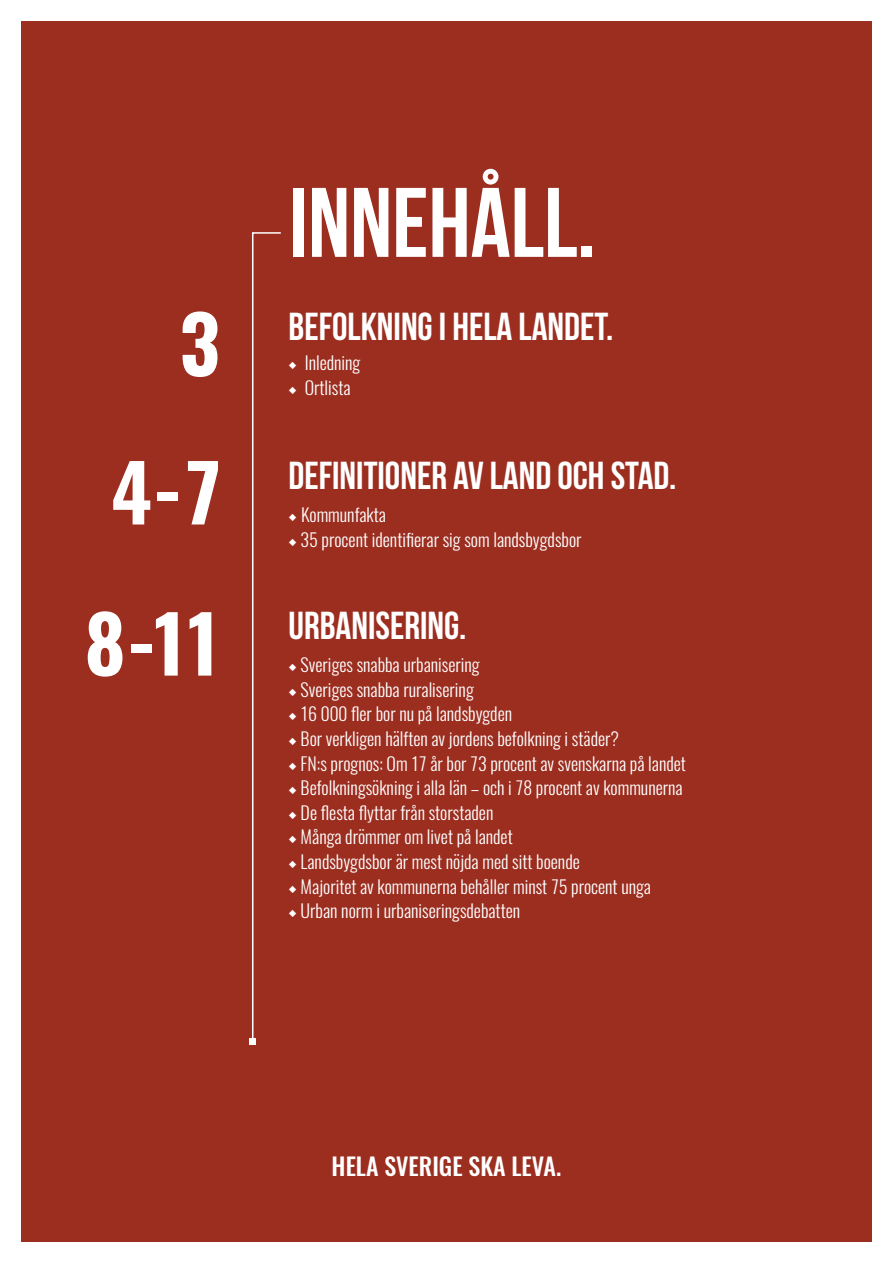
<style>
.page{position:relative;width:893px;height:1263px;background:#fff}
.page>*{position:absolute;margin:0;border:0;box-sizing:border-box;transform-origin:0 0}
.t1{font:700 98.55px "Bebas Neue";color:#fff}
.t2{font:700 78.3px "Oswald";color:#fff}
.t3{font:700 39px "Bebas Neue";color:#fff}
.t4{font:500 24px "Oswald";color:#fff}
.t5{font:300 18px "Oswald";color:#fff}
.s1{font-family:"Minion Pro";font-weight:400}
</style>
<div class="page">
<div style="left:21px;top:21px;width:851px;height:1221px;background:#9c2e20"></div>
<svg style="left:250px;top:232px;width:31px;height:813px"></svg>
<h2 class="t2" style="left:179px;top:303px;width:43px">3</h2>
<h2 class="t2" style="left:111px;top:452px;width:113px">4-7</h2>
<h2 class="t2" style="left:84px;top:603px;width:141px">8-11</h2>
<h1 class="t1" style="left:289px;top:169px;width:308px">INNEHÅLL.</h1>
<h3 class="t3" style="left:288px;top:305px;width:326px">BEFOLKNING I HELA LANDET.</h3>
<p class="t5" style="left:288px;top:347px;width:73px"><span class="s1">◆</span> Inledning</p>
<p class="t5" style="left:288px;top:372px;width:64px"><span class="s1">◆</span> Ortlista</p>
<h3 class="t3" style="left:288px;top:454px;width:389px">DEFINITIONER AV LAND OCH STAD.</h3>
<p class="t5" style="left:288px;top:499px;width:99px"><span class="s1">◆</span> Kommunfakta</p>
<p class="t5" style="left:288px;top:523px;width:295px"><span class="s1">◆</span> 35 procent identifierar sig som landsbygdsbor</p>
<h3 class="t3" style="left:288px;top:604px;width:179px">URBANISERING.</h3>
<p class="t5" style="left:288px;top:649px;width:193px"><span class="s1">◆</span> Sveriges snabba urbanisering</p>
<p class="t5" style="left:288px;top:673px;width:187px"><span class="s1">◆</span> Sveriges snabba ruralisering</p>
<p class="t5" style="left:288px;top:698px;width:225px"><span class="s1">◆</span> 16 000 fler bor nu på landsbygden</p>
<p class="t5" style="left:288px;top:723px;width:332px"><span class="s1">◆</span> Bor verkligen hälften av jordens befolkning i städer?</p>
<p class="t5" style="left:288px;top:747px;width:399px"><span class="s1">◆</span> FN:s prognos: Om 17 år bor 73 procent av svenskarna på landet</p>
<p class="t5" style="left:288px;top:772px;width:396px"><span class="s1">◆</span> Befolkningsökning i alla län – och i 78 procent av kommunerna</p>
<p class="t5" style="left:288px;top:796px;width:206px"><span class="s1">◆</span> De flesta flyttar från storstaden</p>
<p class="t5" style="left:288px;top:821px;width:226px"><span class="s1">◆</span> Många drömmer om livet på landet</p>
<p class="t5" style="left:288px;top:846px;width:293px"><span class="s1">◆</span> Landsbygdsbor är mest nöjda med sitt boende</p>
<p class="t5" style="left:288px;top:870px;width:364px"><span class="s1">◆</span> Majoritet av kommunerna behåller minst 75 procent unga</p>
<p class="t5" style="left:288px;top:895px;width:233px"><span class="s1">◆</span> Urban norm i urbaniseringsdebatten</p>
<h3 class="t4" style="left:332px;top:1153px;width:231px">HELA SVERIGE SKA LEVA.</h3>
</div>
